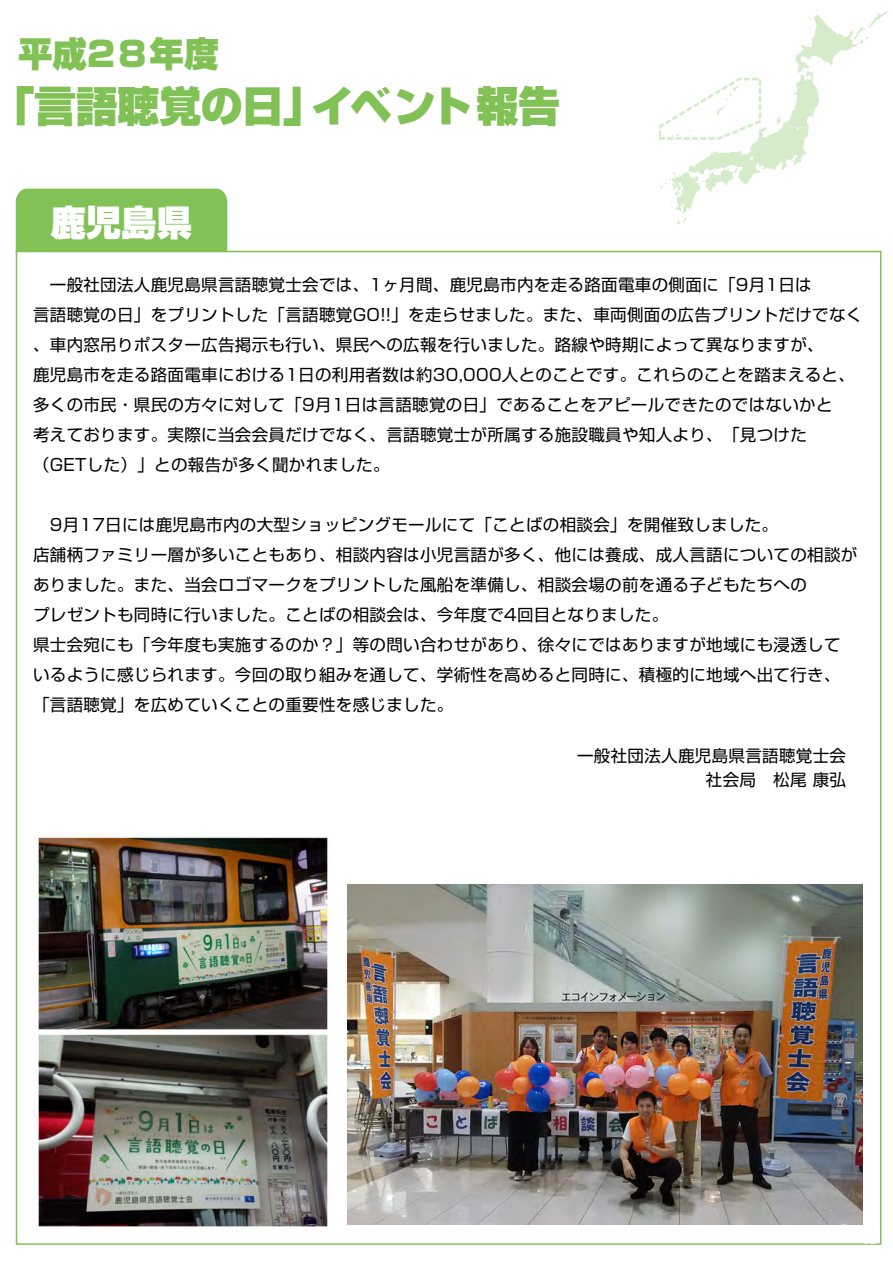
<style>
.page{position:relative;width:893px;height:1263px;background:#fff}
.page>*{position:absolute;margin:0;border:0;box-sizing:border-box;transform-origin:0 0}
.t1{font:900 42px "Shin Go Pro";letter-spacing:-.01em;color:#81c155}
.t2{font:900 35.25px "Shin Go Pro";color:#fff}
.t3{font:900 34.5px "Shin Go Pro";color:#81c155}
.t4{font:16.5px/30px "Shin Go Pro";letter-spacing:.02em;color:#000}
.t5{font:10.65px "Hira Kaku Pro W3";color:#fff}
</style>
<div class="page">
<svg style="left:659px;top:11px;width:228px;height:213px"></svg>
<div style="left:15px;top:188px;width:213px;height:78px;background:#81c155"></div>
<div style="left:16px;top:251px;width:865px;height:994px;background:#fff;border:2px solid #81c155"></div>
<img style="left:37px;top:837px;width:292px;height:390px">
<img style="left:348px;top:885px;width:515px;height:340px">
<h3 class="t3" style="left:18px;top:26px;width:202px">平成2８年度</h3>
<h1 class="t1" style="left:-8px;top:73px;width:569px">「言語聴覚の日」イベント報告</h1>
<h2 class="t2" style="left:51px;top:194px;width:143px">鹿児島県</h2>
<p class="t4" style="left:33px;top:268px;width:831px">　一般社団法人鹿児島県言語聴覚士会では、1ヶ月間、鹿児島市内を走る路面電車の側面に「9月1日は<br>言語聴覚の日」をプリントした「言語聴覚GO!!」を走らせました。また、車両側面の広告プリントだけでなく、車内窓吊りポスター広告掲示も行い、県民への広報を行いました。路線や時期によって異なりますが、<br>鹿児島市を走る路面電車における1日の利用者数は約30,000人とのことです。これらのことを踏まえると、多くの市民・県民の方々に対して「9月1日は言語聴覚の日」であることをアピールできたのではないかと<br>考えております。実際に当会会員だけでなく、言語聴覚士が所属する施設職員や知人より、「見つけた（GETした）」との報告が多く聞かれました。</p>
<p class="t4" style="left:33px;top:508px;width:826px">　9月17日には鹿児島市内の大型ショッピングモールにて「ことばの相談会」を開催致しました。<br>店舗柄ファミリー層が多いこともあり、相談内容は小児言語が多く、他には養成、成人言語についての相談がありました。また、当会ロゴマークをプリントした風船を準備し、相談会場の前を通る子どもたちへの<br>プレゼントも同時に行いました。ことばの相談会は、今年度で4回目となりました。<br>県士会宛にも「今年度も実施するのか？」等の問い合わせがあり、徐々にではありますが地域にも浸透しているように感じられます。今回の取り組みを通して、学術性を高めると同時に、積極的に地域へ出て行き、「言語聴覚」を広めていくことの重要性を感じました。</p>
<p class="t4" style="left:577px;top:742px;width:270px;line-height:24px;text-align:right">一般社団法人鹿児島県言語聴覚士会社会局　松尾 康弘</p>
<p class="t5" style="left:863px;top:1230px;width:15px">12</p>
<p class="t5" style="left:863px;top:1230px;width:15px">04</p>
</div>
